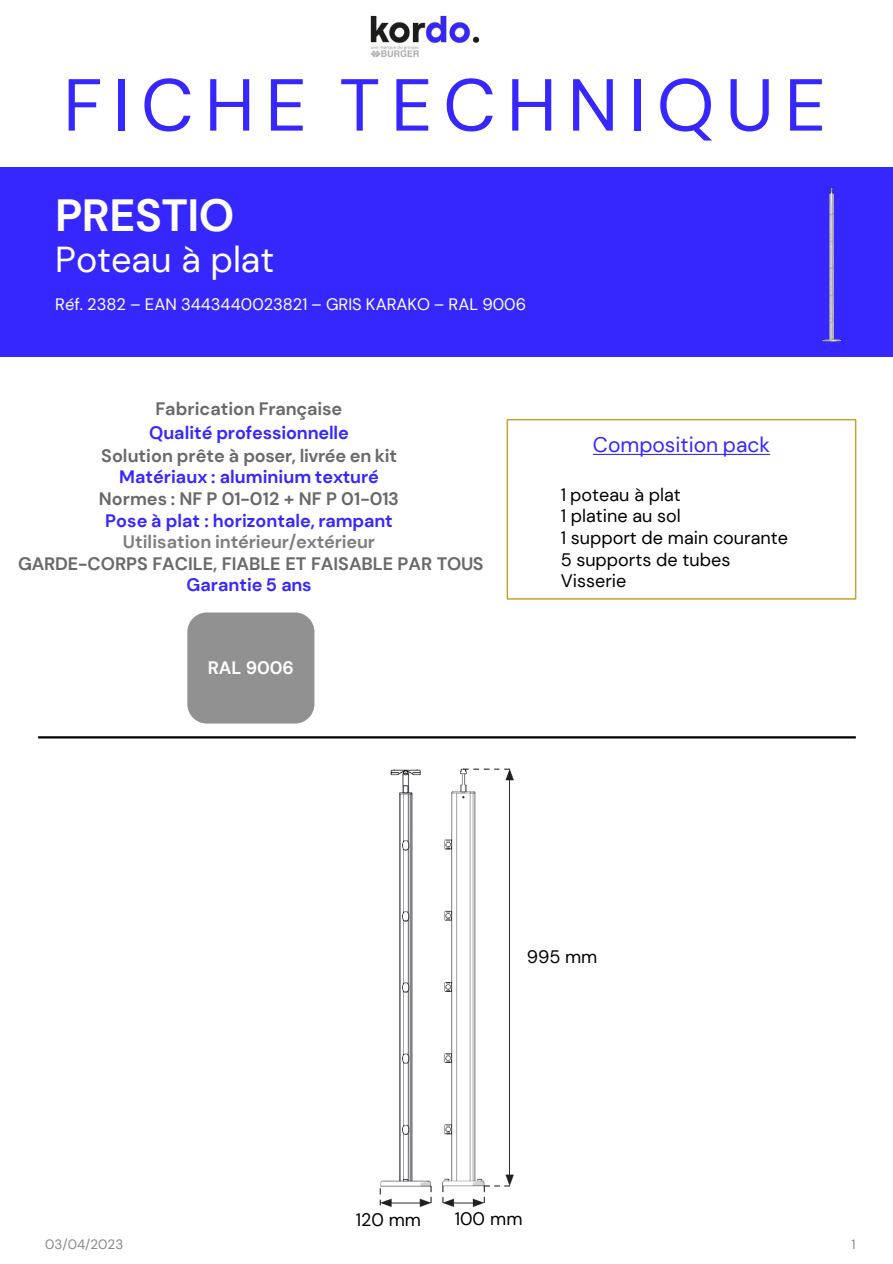
<style>
.page{position:relative;width:893px;height:1264px;background:#fff}
.page>*{position:absolute;margin:0;border:0;box-sizing:border-box;transform-origin:0 0}
.t1{font:73.5px "DM Sans";letter-spacing:.145em;color:#3627ff}
.t2{font:700 45px "DM Sans";letter-spacing:-.01em;color:#fff}
.t3{font:36px "DM Sans";color:#fff}
.t4{font:21px "DM Sans";color:#3627ff}
.t5{font:700 18px "DM Sans";color:#696969}
.t6{font:700 18px "DM Sans";color:#3627ff}
.t7{font:18px "DM Sans";color:#000}
.t8{font:700 18px "DM Sans";letter-spacing:-.005em;color:#7e7e7e}
.t9{font:700 18px "DM Sans";color:#fff}
.t10{font:16.5px "DM Sans";color:#fff}
.t11{font:13.5px "DM Sans";color:#898989}
</style>
<div class="page">
<div style="left:0;top:167px;width:892px;height:190px;background:#3627ff"></div>
<img style="left:370px;top:15px;width:110px;height:42px">
<div style="left:189px;top:614px;width:124px;height:108px;background:#919191;border-radius:18px"></div>
<div style="left:187px;top:612px;width:127px;height:111px;border:3px solid #919191;border-radius:18px"></div>
<hr style="left:38px;top:736px;width:817px;height:2px;background:#000">
<div style="left:506px;top:419px;width:350px;height:180px;border:2px solid #c8a132"></div>
<svg style="left:593px;top:454px;width:177px;height:1px"></svg>
<img style="left:379px;top:768px;width:135px;height:439px">
<img style="left:822px;top:187px;width:19px;height:155px">
<h1 class="t1" style="left:63px;top:59px;width:764px">FICHE TECHNIQUE</h1>
<p class="t2" style="left:55px;top:187px;width:181px">PRESTIO</p>
<p class="t3" style="left:55px;top:237px;width:221px">Poteau à plat</p>
<p class="t10" style="left:55px;top:293px;width:472px">Réf. 2382 – EAN 3443440023821 – GRIS KARAKO – RAL 9006</p>
<p class="t5" style="left:155px;top:398px;width:188px">Fabrication Française</p>
<p class="t6" style="left:149px;top:421px;width:201px">Qualité professionnelle</p>
<p class="t5" style="left:101px;top:444px;width:297px">Solution prête à poser, livrée en kit</p>
<p class="t6" style="left:119px;top:465px;width:261px">Matériaux : aluminium texturé</p>
<p class="t5" style="left:99px;top:487px;width:301px">Normes : NF P 01-012 + NF P 01-013</p>
<p class="t6" style="left:105px;top:509px;width:289px">Pose à plat : horizontale, rampant</p>
<p class="t8" style="left:123px;top:530px;width:253px">Utilisation intérieur/extérieur</p>
<p class="t5" style="left:18px;top:552px;width:467px">GARDE-CORPS FACILE, FIABLE ET FAISABLE PAR TOUS</p>
<p class="t6" style="left:186px;top:573px;width:127px">Garantie 5 ans</p>
<p class="t9" style="left:208px;top:656px;width:88px">RAL 9006</p>
<p class="t4" style="left:593px;top:431px;width:179px">Composition pack</p>
<p class="t7" style="left:560px;top:483px;width:122px">1 poteau à plat</p>
<p class="t7" style="left:560px;top:504px;width:121px">1 platine au sol</p>
<p class="t7" style="left:560px;top:526px;width:229px">1 support de main courante</p>
<p class="t7" style="left:560px;top:548px;width:171px">5 supports de tubes</p>
<p class="t7" style="left:560px;top:569px;width:67px">Visserie</p>
<p class="t7" style="left:527px;top:945px;width:72px">995 mm</p>
<p class="t7" style="left:356px;top:1208px;width:67px">120 mm</p>
<p class="t7" style="left:455px;top:1207px;width:69px">100 mm</p>
<p class="t11" style="left:45px;top:1236px;width:79px">03/04/2023</p>
<p class="t11" style="left:851px;top:1236px;width:6px">1</p>
</div>
